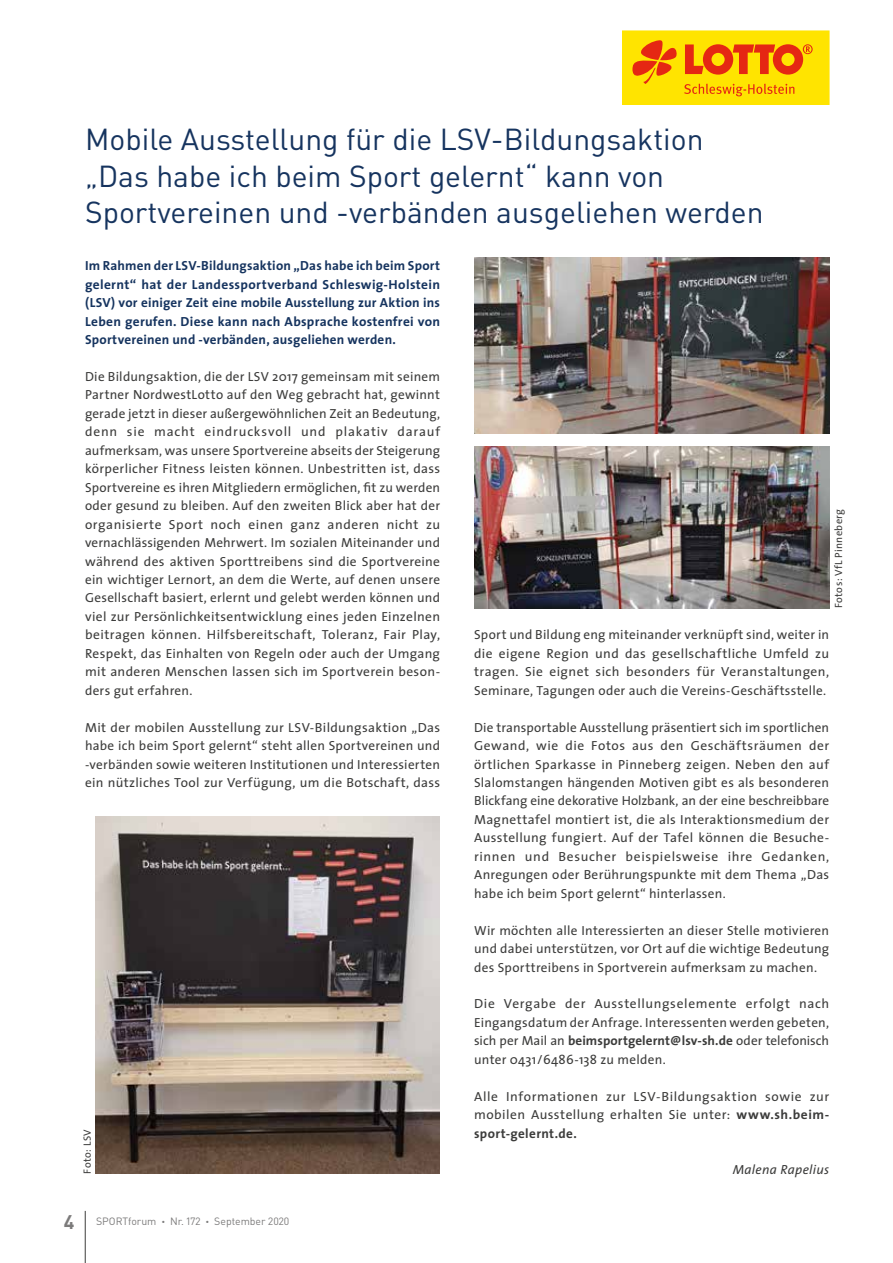
<style>
.page{position:relative;width:893px;height:1263px;background:#fff}
.page>*{position:absolute;margin:0;border:0;box-sizing:border-box;transform-origin:0 0}
.t1{font:30px/36px "DINOT";color:#16345f}
.t2{font:13.2px/18.5px "The Sans";letter-spacing:.02em;color:#3c3c3b;text-align:justify}
.t3{font:700 13.2px/18.5px "The Sans";letter-spacing:.015em;color:#16345f;text-align:justify}
.t4{font:italic 13.2px "The Sans";letter-spacing:.02em;color:#3c3c3b}
.t5{font:10.5px "DINOT";color:#7c7b7b}
.t6{font:10.5px "The Sans";letter-spacing:.03em;color:#3c3c3b}
.s1{font-weight:700}
.s2{font-weight:700;font-size:19.5px}
.s3{font-weight:900}
</style>
<div class="page">
<hr style="left:85px;top:1211px;width:1px;height:52px;background:#3c3c3b">
<img style="left:474px;top:257px;width:355px;height:177px">
<img style="left:96px;top:816px;width:344px;height:358px">
<img style="left:474px;top:446px;width:355px;height:162px">
<div style="left:622px;top:31px;width:207px;height:73px;background:#ffe400"></div>
<div style="left:622px;top:31px;width:207px;height:74px;border:1px solid #ffe400"></div>
<svg style="left:685px;top:44px;width:128px;height:31px"></svg>
<svg style="left:632px;top:40px;width:45px;height:44px"></svg>
<svg style="left:684px;top:84px;width:110px;height:12px"></svg>
<h1 class="t1" style="left:85px;top:120px;width:680px">Mobile Ausstellung für die LSV-Bildungsaktion „Das habe ich beim Sport gelernt“ kann von<br>Sportvereinen und -verbänden ausgeliehen werden</h1>
<p class="t3" style="left:85px;top:256px;width:357px">Im Rahmen der LSV-Bildungsaktion „Das habe ich beim Sport gelernt“ hat der Landessportverband Schleswig-Holstein (LSV) vor einiger Zeit eine mobile Ausstellung zur Aktion ins Leben gerufen. Diese kann nach Absprache kostenfrei von Sportvereinen und -verbänden, ausgeliehen werden.</p>
<p class="t2" style="left:85px;top:367px;width:357px">Die Bildungsaktion, die der LSV 2017 gemeinsam mit seinem Partner NordwestLotto auf den Weg gebracht hat, gewinnt gerade jetzt in dieser außergewöhnlichen Zeit an Bedeutung, denn sie macht eindrucksvoll und plakativ darauf aufmerksam, was unsere Sportvereine abseits der Steigerung körperlicher Fitness leisten können. Unbestritten ist, dass Sportvereine es ihren Mitgliedern ermöglichen, fit zu werden oder gesund zu bleiben. Auf den zweiten Blick aber hat der organisierte Sport noch einen ganz anderen nicht zu vernachlässigenden Mehrwert. Im sozialen Miteinander und während des aktiven Sporttreibens sind die Sportvereine ein wichtiger Lernort, an dem die Werte, auf denen unsere Gesellschaft basiert, erlernt und gelebt werden können und viel zur Persönlichkeitsentwicklung eines jeden Einzelnen beitragen können. Hilfsbereitschaft, Toleranz, Fair Play, Respekt, das Einhalten von Regeln oder auch der Umgang mit anderen Menschen lassen sich im Sportverein beson&shy;ders gut erfahren.</p>
<p class="t2" style="left:85px;top:717px;width:357px">Mit der mobilen Ausstellung zur LSV-Bildungsaktion „Das habe ich beim Sport gelernt“ steht allen Sportvereinen und -verbänden sowie weiteren Institutionen und Interessierten ein nützliches Tool zur Verfügung, um die Botschaft, dass</p>
<p class="t6" style="left:830px;top:608px;width:101px;rotate:-90deg">Fotos: VfL Pinneberg</p>
<p class="t2" style="left:474px;top:625px;width:357px">Sport und Bildung eng miteinander verknüpft sind, weiter in die eigene Region und das gesellschaftliche Umfeld zu tragen. Sie eignet sich besonders für Veranstaltungen, Seminare, Tagungen oder auch die Vereins-Geschäftsstelle.</p>
<p class="t2" style="left:474px;top:717px;width:357px">Die transportable Ausstellung präsentiert sich im sportlichen Gewand, wie die Fotos aus den Geschäftsräumen der örtlichen Sparkasse in Pinneberg zeigen. Neben den auf Slalomstangen hängenden Motiven gibt es als besonderen Blickfang eine dekorative Holzbank, an der eine beschreibbare Magnettafel montiert ist, die als Interaktionsmedium der Ausstellung fungiert. Auf der Tafel können die Besuche&shy;rinnen und Besucher beispielsweise ihre Gedanken, Anregungen oder Berührungspunkte mit dem Thema „Das habe ich beim Sport gelernt“ hinterlassen.</p>
<p class="t2" style="left:474px;top:920px;width:357px">Wir möchten alle Interessierten an dieser Stelle motivieren und dabei unterstützen, vor Ort auf die wichtige Bedeutung des Sporttreibens in Sportverein aufmerksam zu machen.</p>
<p class="t2" style="left:474px;top:994px;width:357px">Die Vergabe der Ausstellungselemente erfolgt nach Eingangsdatum der Anfrage. Interessenten werden gebeten, sich per Mail an <span class="s1">beimsportgelernt@lsv-sh.de</span> oder telefonisch unter 0431/6486-138 zu melden.</p>
<p class="t2" style="left:474px;top:1086px;width:357px">Alle Informationen zur LSV-Bildungsaktion sowie zur mobilen Ausstellung erhalten Sie unter: <span class="s1">www.sh.beim&shy;sport-gelernt.de.</span></p>
<p class="t4" style="left:733px;top:1159px;width:98px">Malena Rapelius</p>
<p class="t6" style="left:78px;top:1174px;width:46px;rotate:-90deg">Foto: LSV</p>
<p class="t5" style="left:64px;top:1214px;width:227px"><span class="s2">4</span> SPORTforum <span class="s3">·</span> Nr. 172 <span class="s3">·</span> September 2020</p>
</div>
